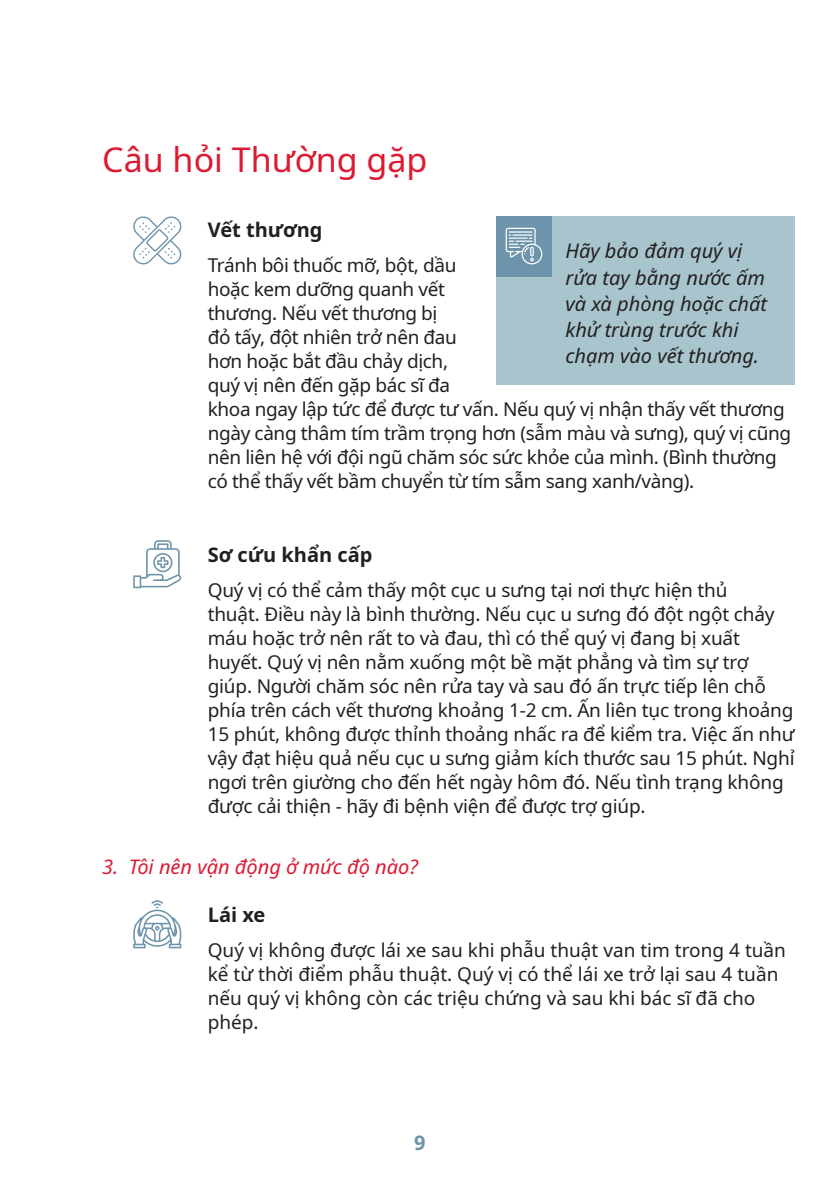
<style>
.page{position:relative;width:840px;height:1191px;background:#fff}
.page>*{position:absolute;margin:0;border:0;box-sizing:border-box;transform-origin:0 0}
.t1{font:34px "Noto Sans";color:#dc1a32}
.t2{font:italic 20px/26px "Noto Sans";color:#231f20}
.t3{font:700 20px "Noto Sans";color:#231f20}
.t4{font:italic 20px "Noto Sans";color:#dc1a32}
.t5{font:700 20px "Noto Sans";color:#6e94ab}
.t6{font:19px/24px "Noto Sans";letter-spacing:-.01em;color:#231f20}
</style>
<div class="page">
<div style="left:495px;top:216px;width:299px;height:168px;background:#a8c4cc"></div>
<div style="left:495px;top:216px;width:56px;height:60px;background:#6e94ab"></div>
<svg style="left:505px;top:228px;width:38px;height:37px"></svg>
<svg style="left:133px;top:216px;width:48px;height:48px"></svg>
<svg style="left:133px;top:540px;width:48px;height:48px"></svg>
<svg style="left:133px;top:900px;width:48px;height:48px"></svg>
<p class="t1" style="left:102px;top:136px;width:327px">Câu hỏi Thường gặp</p>
<p class="t3" style="left:207px;top:216px;width:116px">Vết thương</p>
<p class="t6" style="left:207px;top:254px;width:584px">Tránh bôi thuốc mỡ, bột, dầu<br>hoặc kem dưỡng quanh vết<br>thương. Nếu vết thương bị<br>đỏ tấy, đột nhiên trở nên đau<br>hơn hoặc bắt đầu chảy dịch,<br>quý vị nên đến gặp bác sĩ đa<br>khoa ngay lập tức để được tư vấn. Nếu quý vị nhận thấy vết thương ngày càng thâm tím trầm trọng hơn (sẫm màu và sưng), quý vị cũng nên liên hệ với đội ngũ chăm sóc sức khỏe của mình. (Bình thường có thể thấy vết bầm chuyển từ tím sẫm sang xanh/vàng).</p>
<p class="t2" style="left:565px;top:238px;width:203px">Hãy bảo đảm quý vị rửa tay bằng nước ấm và xà phòng hoặc chất khử trùng trước khi chạm vào vết thương.</p>
<p class="t3" style="left:207px;top:540px;width:166px">Sơ cứu khẩn cấp</p>
<p class="t6" style="left:207px;top:578px;width:588px">Quý vị có thể cảm thấy một cục u sưng tại nơi thực hiện thủ<br>thuật. Điều này là bình thường. Nếu cục u sưng đó đột ngột chảy máu hoặc trở nên rất to và đau, thì có thể quý vị đang bị xuất huyết. Quý vị nên nằm xuống một bề mặt phẳng và tìm sự trợ giúp. Người chăm sóc nên rửa tay và sau đó ấn trực tiếp lên chỗ phía trên cách vết thương khoảng 1-2 cm. Ấn liên tục trong khoảng 15 phút, không được thỉnh thoảng nhấc ra để kiểm tra. Việc ấn như vậy đạt hiệu quả nếu cục u sưng giảm kích thước sau 15 phút. Nghỉ ngơi trên giường cho đến hết ngày hôm đó. Nếu tình trạng không được cải thiện - hãy đi bệnh viện để được trợ giúp.</p>
<p class="t4" style="left:102px;top:852px;width:317px">3. Tôi nên vận động ở mức độ nào?</p>
<p class="t3" style="left:207px;top:900px;width:59px">Lái xe</p>
<p class="t6" style="left:207px;top:938px;width:579px">Quý vị không được lái xe sau khi phẫu thuật van tim trong 4 tuần kể từ thời điểm phẫu thuật. Quý vị có thể lái xe trở lại sau 4 tuần nếu quý vị không còn các triệu chứng và sau khi bác sĩ đã cho phép.</p>
<p class="t5" style="left:414px;top:1128px;width:13px">9</p>
</div>
